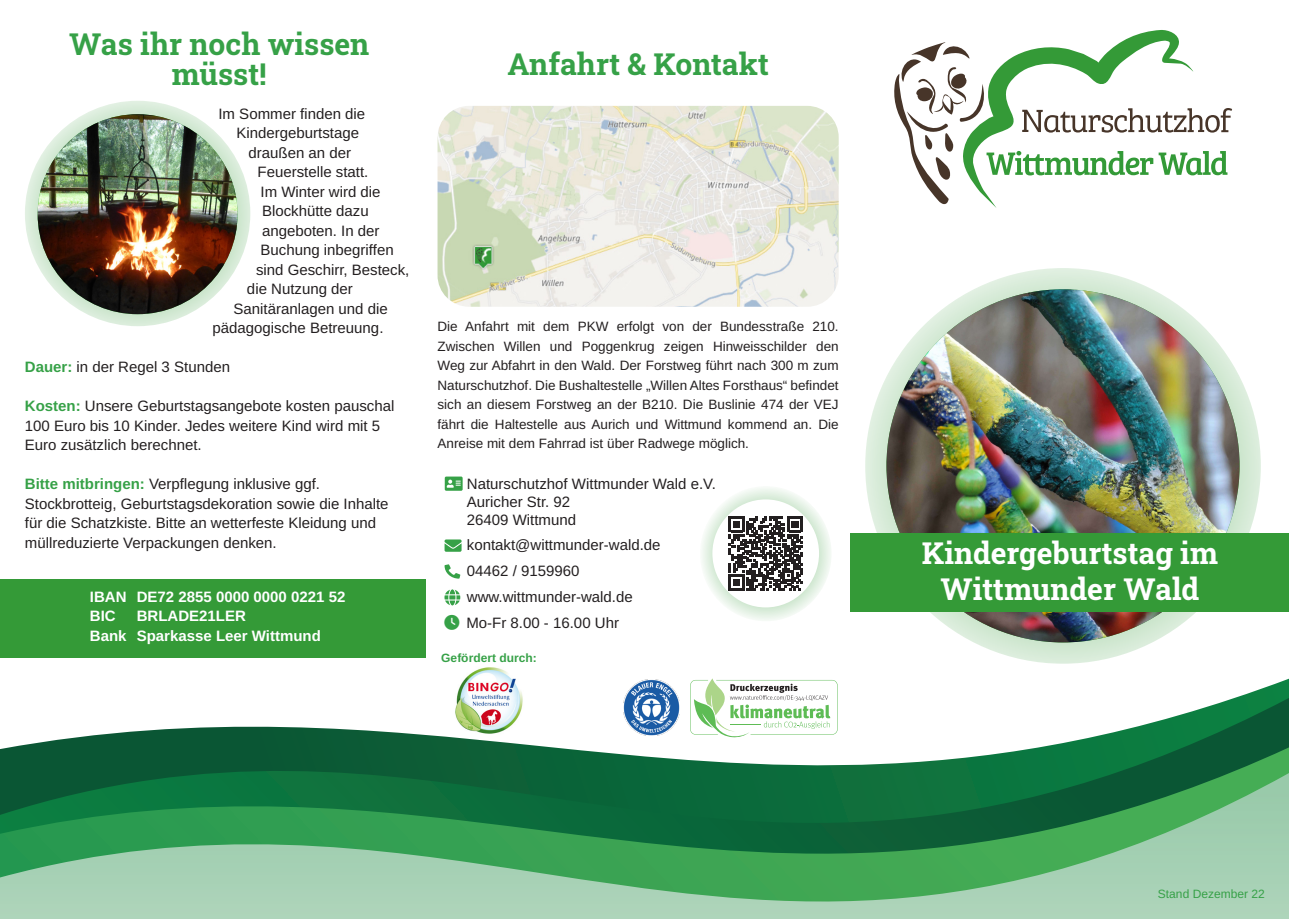
<style>
.page{position:relative;width:1289px;height:919px;background:#fff}
.page>*{position:absolute;margin:0;border:0;box-sizing:border-box;transform-origin:0 0}
.t1{font:700 30px/30px "Roboto Slab";color:#36a147;text-align:center}
.t2{font:700 30px "Roboto Slab";color:#fff}
.t3{font:15px/19.5px "Arimo";color:#231f20}
.t4{font:700 15px/19.5px "Arimo";color:#fff}
.t5{font:13.5px/19.5px "Arimo";color:#231f20;text-align:justify}
.t6{font:12px "Arimo";color:#36a147}
.t7{font:700 12px "Arimo";color:#36a147}
.s1{font-weight:700;color:#36a147}
.s2{color:#36a147}
</style>
<div class="page">
<div style="left:865px;top:268px;width:395px;height:395px;background:#d7ebd7;border-radius:50%"></div>
<img style="left:886px;top:289px;width:353px;height:353px;border-radius:176px">
<svg style="left:894px;top:30px;width:338px;height:178px"></svg>
<svg style="left:12px;top:698px;width:1276px;height:49px"></svg>
<svg style="left:0;top:747px;width:1288px;height:26px"></svg>
<svg style="left:0;top:773px;width:1288px;height:145px;background:#509f6d"></svg>
<div style="left:850px;top:532px;width:438px;height:79px;background:#349a37"></div>
<div style="left:0;top:579px;width:426px;height:79px;background:#349a37"></div>
<svg style="left:25px;top:101px;width:225px;height:225px;background:#d2e7d3"></svg>
<img style="left:38px;top:114px;width:199px;height:200px;border-radius:100px">
<img style="left:437px;top:106px;width:401px;height:201px">
<svg style="left:699px;top:486px;width:132px;height:135px"></svg>
<div style="left:712px;top:499px;width:107px;height:108px;background:#fff;border-radius:50%"></div>
<svg style="left:728px;top:516px;width:74px;height:74px"></svg>
<svg style="left:444px;top:564px;width:16px;height:14px"></svg>
<svg style="left:444px;top:589px;width:16px;height:16px"></svg>
<svg style="left:444px;top:539px;width:17px;height:12px"></svg>
<svg style="left:445px;top:476px;width:17px;height:14px"></svg>
<img style="left:623px;top:679px;width:56px;height:56px">
<svg style="left:690px;top:678px;width:147px;height:59px"></svg>
<img style="left:452px;top:667px;width:74px;height:69px">
<h1 class="t1" style="left:69px;top:28px;width:302px">Was ihr noch wissen müsst!</h1>
<p class="t3" style="left:218px;top:104px;width:148px">Im Sommer finden die</p>
<p class="t3" style="left:236px;top:123px;width:124px">Kindergeburtstage</p>
<p class="t3" style="left:248px;top:143px;width:104px">draußen an der</p>
<p class="t3" style="left:257px;top:162px;width:112px">Feuerstelle statt.</p>
<p class="t3" style="left:260px;top:182px;width:122px">Im Winter wird die</p>
<p class="t3" style="left:262px;top:201px;width:108px">Blockhütte dazu</p>
<p class="t3" style="left:262px;top:221px;width:119px">angeboten. In der</p>
<p class="t3" style="left:260px;top:240px;width:135px">Buchung inbegriffen</p>
<p class="t3" style="left:256px;top:260px;width:155px">sind Geschirr, Besteck,</p>
<p class="t3" style="left:247px;top:279px;width:107px">die Nutzung der</p>
<p class="t3" style="left:233px;top:299px;width:156px">Sanitäranlagen und die</p>
<p class="t3" style="left:212px;top:318px;width:172px">pädagogische Betreuung.</p>
<p class="t3" style="left:25px;top:357px;width:207px"><span class="s1">Dauer:</span> in der Regel 3 Stunden</p>
<p class="t3" style="left:25px;top:396px;width:371px"><span class="s1">Kosten:</span> Unsere Geburtstagsangebote kosten pauschal<br>100 Euro bis 10 Kinder. Jedes weitere Kind wird mit 5<br>Euro zusätzlich berechnet.</p>
<p class="t3" style="left:25px;top:474px;width:365px"><span class="s1">Bitte mitbringen:</span> Verpflegung inklusive ggf.<br>Stockbrotteig, Geburtstagsdekoration sowie die Inhalte für die Schatzkiste. Bitte an wetterfeste Kleidung und müllreduzierte Verpackungen denken.</p>
<p class="t4" style="left:90px;top:587px;width:38px">IBAN<br>BIC<br>Bank</p>
<p class="t4" style="left:137px;top:587px;width:210px">DE72 2855 0000 0000 0221 52</p>
<p class="t4" style="left:137px;top:606px;width:186px">BRLADE21LER<br>Sparkasse Leer Wittmund</p>
<h1 class="t1" style="left:507px;top:48px;width:263px">Anfahrt &amp; Kontakt</h1>
<p class="t5" style="left:437px;top:317px;width:402px">Die Anfahrt mit dem PKW erfolgt von der Bundesstraße 210.<br>Zwischen Willen und Poggenkrug zeigen Hinweisschilder den Weg zur Abfahrt in den Wald. Der Forstweg führt nach 300 m zum Naturschutzhof. Die Bushaltestelle „Willen Altes Forsthaus“ befindet sich an diesem Forstweg an der B210. Die Buslinie 474 der VEJ fährt die Haltestelle aus Aurich und Wittmund kommend an. Die Anreise mit dem Fahrrad ist über Radwege möglich.</p>
<p class="t3" style="left:467px;top:475px;width:250px;line-height:18px">Naturschutzhof Wittmunder Wald e.V.<br>Auricher Str. 92<br>26409 Wittmund</p>
<p class="t3" style="left:467px;top:531px;width:195px;line-height:26.2px">kontakt@wittmunder-wald.de<br>04462 / 9159960 www.wittmunder-wald.de</p>
<p class="t3" style="left:444px;top:613px;width:176px"><span class="s2">●□</span> Mo-Fr 8.00 - 16.00 Uhr</p>
<p class="t7" style="left:441px;top:649px;width:97px">Gefördert durch:</p>
<h1 class="t2" style="left:921px;top:532px;width:298px">Kindergeburtstag im</h1>
<h1 class="t2" style="left:940px;top:568px;width:260px">Wittmunder Wald</h1>
<p class="t6" style="left:1157px;top:884px;width:108px">Stand Dezember 22</p>
</div>
